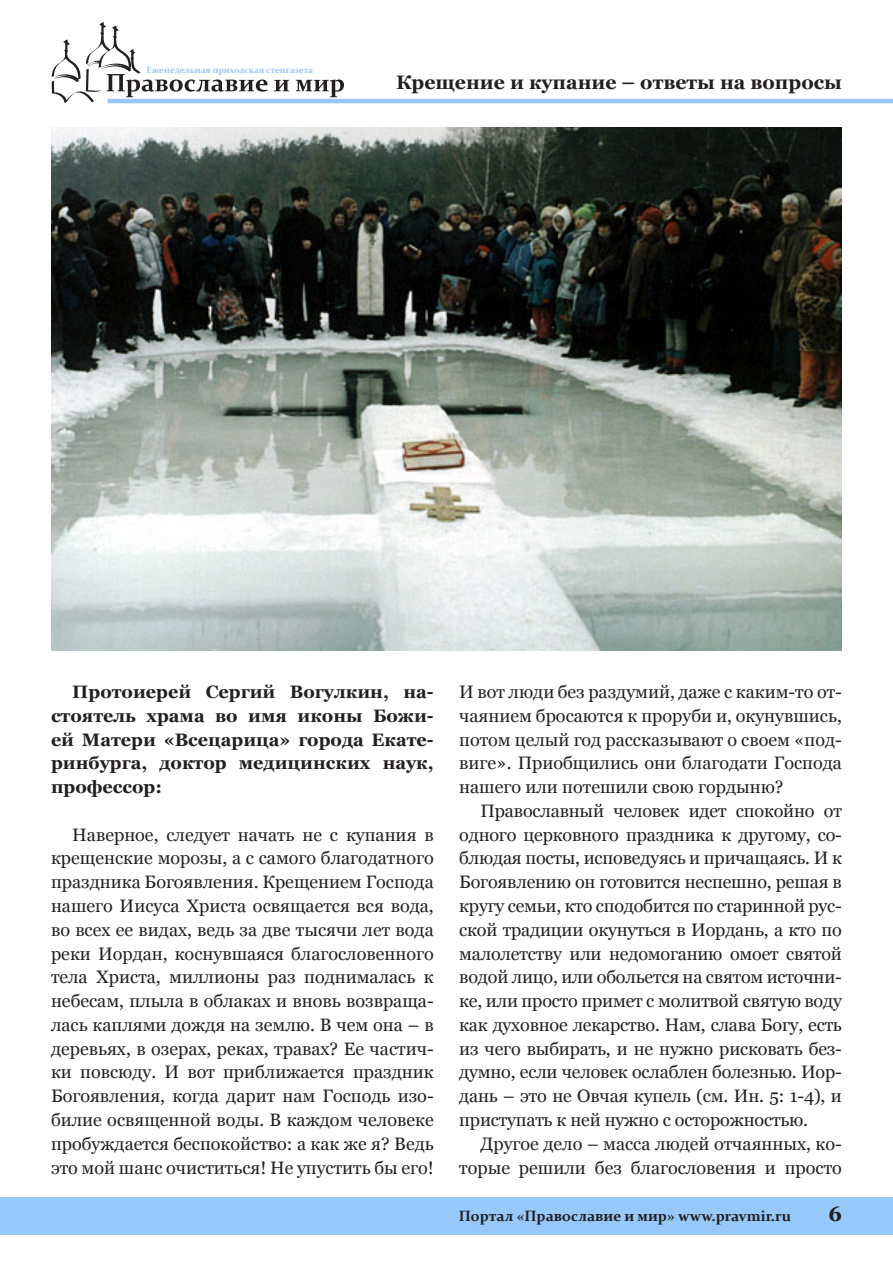
<style>
.page{position:relative;width:893px;height:1263px;background:#fff}
.page>*{position:absolute;margin:0;border:0;box-sizing:border-box;transform-origin:0 0}
.t1{font:700 21px "Georgia";color:#231f20}
.Podzagolovok{font:700 19.5px "Georgia";color:#231f20}
.Text{font:18px/23.7px "Georgia";color:#231f20;text-align:justify}
.Text-2{font:700 18px/23.7px "Georgia";color:#231f20;text-align:justify}
.t2{font:700 15px "Constantia";color:#231f20}
.t3{font:700 9px "Constantia";color:#96c8fa}
</style>
<div class="page">
<svg style="left:52px;top:22px;width:215px;height:81px"></svg>
<svg style="left:274px;top:80px;width:15px;height:11px"></svg>
<svg style="left:296px;top:79px;width:48px;height:18px"></svg>
<hr style="left:108px;top:99px;width:785px;height:4px;background:#96c8fa">
<div style="left:0;top:1197px;width:893px;height:37px;background:#96c8fa"></div>
<img style="left:52px;top:128px;width:790px;height:523px">
<p class="t3" style="left:147px;top:64px;width:168px">Еженедельная приходская стенгазета</p>
<p class="Podzagolovok" style="left:396px;top:69px;width:447px">Крещение и купание – ответы на вопросы</p>
<p class="Text-2" style="left:51px;top:680px;width:384px;text-indent:21px">Протоиерей Сергий Вогулкин, на&shy;стоятель храма во имя иконы Божи&shy;ей Матери «Всецарица» города Екате&shy;ринбурга, доктор медицинских наук, профессор:</p>
<p class="Text" style="left:51px;top:823px;width:384px;text-indent:21px">Наверное, следует начать не с купания в крещенские морозы, а с самого благодатного праздника Богоявления. Крещением Господа нашего Иисуса Христа освящается вся вода, во всех ее видах, ведь за две тысячи лет вода реки Иордан, коснувшаяся благословенного тела Христа, миллионы раз поднималась к небесам, плыла в облаках и вновь возвраща&shy;лась каплями дождя на землю. В чем она – в деревьях, в озерах, реках, травах? Ее частич&shy;ки повсюду. И вот приближается праздник Богоявления, когда дарит нам Господь изо&shy;билие освященной воды. В каждом человеке пробуждается беспокойство: а как же я? Ведь это мой шанс очиститься! Не упустить бы его!</p>
<p class="Text" style="left:459px;top:680px;width:384px">И вот люди без раздумий, даже с каким-то от&shy;чаянием бросаются к проруби и, окунувшись, потом целый год рассказывают о своем «под&shy;виге». Приобщились они благодати Господа нашего или потешили свою гордыню?</p>
<p class="Text" style="left:459px;top:799px;width:384px;text-indent:21px">Православный человек идет спокойно от одного церковного праздника к другому, со&shy;блюдая посты, исповедуясь и причащаясь. И к Богоявлению он готовится неспешно, решая в кругу семьи, кто сподобится по старинной рус&shy;ской традиции окунуться в Иордань, а кто по малолетству или недомоганию омоет святой водой лицо, или обольется на святом источни&shy;ке, или просто примет с молитвой святую воду как духовное лекарство. Нам, слава Богу, есть из чего выбирать, и не нужно рисковать без&shy;думно, если человек ослаблен болезнью. Иор&shy;дань – это не Овчая купель (см. Ин. 5: 1-4), и приступать к ней нужно с осторожностью.</p>
<p class="Text" style="left:459px;top:1132px;width:384px;text-align:right">Другое дело – масса людей отчаянных, ко&shy;торые решили без благословения и просто</p>
<p class="t2" style="left:459px;top:1205px;width:334px">Портал «Православие и мир» www.pravmir.ru</p>
<p class="t1" style="left:828px;top:1200px;width:15px">6</p>
</div>
